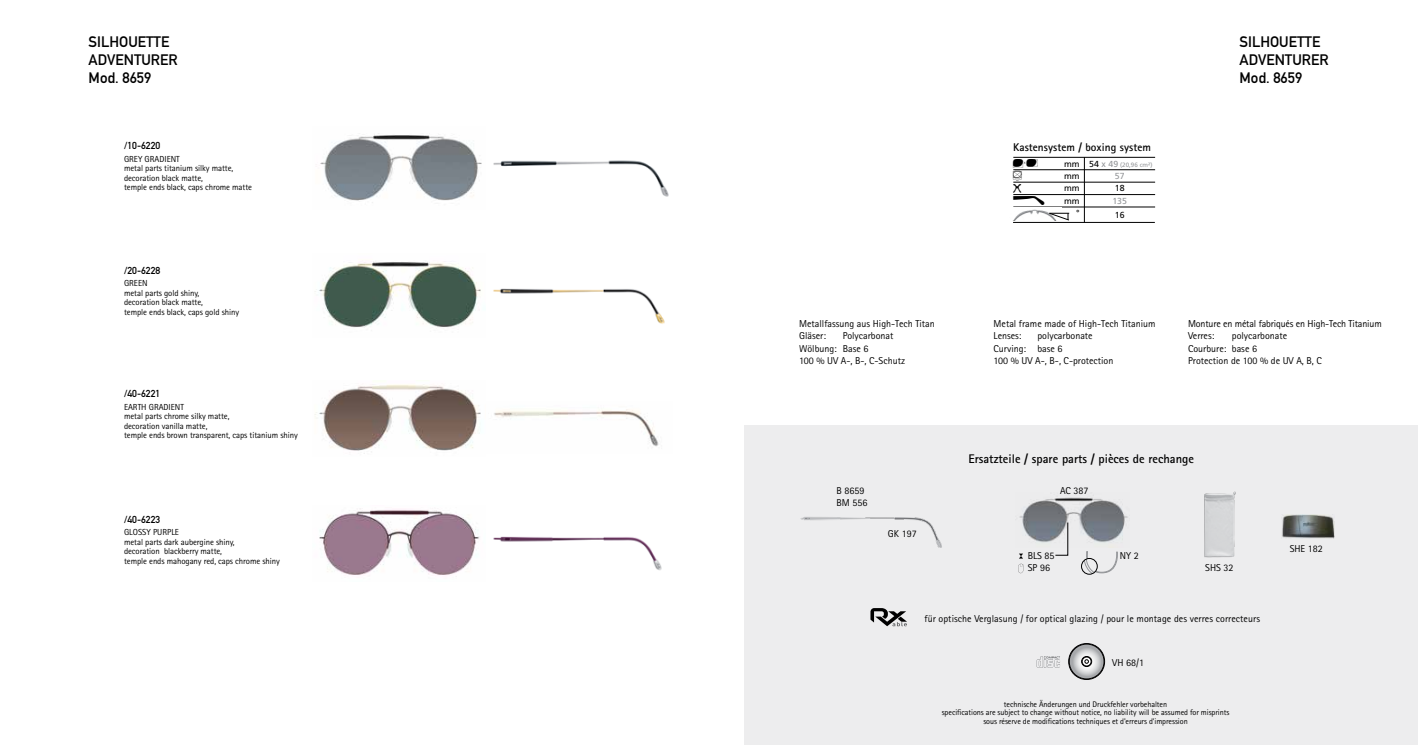
<style>
.page{position:relative;width:1418px;height:745px;background:#fff}
.page>*{position:absolute;margin:0;border:0;box-sizing:border-box;transform-origin:0 0}
.t1{font:15px/18px "DIN Mittelschrift";color:#000}
.t2{font:13.75px "Silhouette Font";color:#000}
.t3{font:700 12.5px "Rotis Sans Serif";color:#000}
.t4{font:700 11.25px "Rotis Sans Serif";letter-spacing:.005em;color:#000}
.t5{font:11.25px/12.4px "Silhouette Font";color:#000}
.t6{font:10px/12.5px "Rotis Sans Serif";color:#000}
.t7{font:10px "DIN Mittelschrift";color:#000}
.t8{font:8.75px/9.4px "Rotis Sans Serif";letter-spacing:-.01em;color:#000}
.t9{font:8.75px "Frutiger";letter-spacing:.005em;color:#000}
.t10{font:8.75px "Frutiger";color:#939598}
.t11{font:8.12px/8.8px "Rotis Sans Serif";letter-spacing:-.01em;color:#000;text-align:center}
.t12{font:6.25px "Frutiger";letter-spacing:.005em;color:#939598}
.s1{font-size:8.75px;color:#000}
.s2{font-size:8.75px}
</style>
<div class="page">
<hr style="left:1013px;top:157px;width:142px;height:1px;background:#000">
<hr style="left:1013px;top:169px;width:142px;height:1px;background:#000">
<hr style="left:1013px;top:182px;width:142px;height:1px;background:#000">
<hr style="left:1013px;top:194px;width:142px;height:1px;background:#000">
<hr style="left:1013px;top:207px;width:142px;height:1px;background:#000">
<hr style="left:1084px;top:157px;width:1px;height:65px;background:#000">
<hr style="left:1013px;top:222px;width:141px;height:1px;background:#000">
<img style="left:1013px;top:207px;width:48px;height:14px">
<svg style="left:1049px;top:213px;width:20px;height:7px"></svg>
<div style="left:744px;top:425px;width:673px;height:319px;background:#ededee"></div>
<img style="left:800px;top:517px;width:142px;height:31px">
<img style="left:493px;top:160px;width:176px;height:37px">
<img style="left:493px;top:288px;width:172px;height:36px">
<img style="left:494px;top:409px;width:165px;height:38px">
<img style="left:493px;top:536px;width:169px;height:35px">
<img style="left:320px;top:133px;width:162px;height:70px">
<img style="left:315px;top:261px;width:166px;height:67px">
<img style="left:314px;top:384px;width:167px;height:70px">
<img style="left:319px;top:508px;width:160px;height:67px">
<svg style="left:870px;top:608px;width:37px;height:18px"></svg>
<svg style="left:1043px;top:656px;width:17px;height:2px"></svg>
<svg style="left:1068px;top:643px;width:36px;height:36px"></svg>
<div style="left:1068px;top:643px;width:36px;height:36px;border:1px solid #000;border-radius:50%"></div>
<svg style="left:1069px;top:643px;width:35px;height:35px"></svg>
<div style="left:1069px;top:643px;width:35px;height:35px;border:1px solid #000;border-radius:50%"></div>
<div style="left:1081px;top:656px;width:10px;height:10px;border:1px solid #000;border-radius:50%"></div>
<div style="left:1082px;top:656px;width:9px;height:9px;border:1px solid #000;border-radius:50%"></div>
<svg style="left:1084px;top:659px;width:4px;height:4px"></svg>
<svg style="left:1081px;top:551px;width:37px;height:23px"></svg>
<div style="left:1081px;top:558px;width:16px;height:16px;border:1px solid #000;border-radius:50%"></div>
<img style="left:1019px;top:497px;width:109px;height:50px">
<img style="left:1282px;top:514px;width:51px;height:24px">
<img style="left:1204px;top:491px;width:32px;height:67px">
<svg style="left:1018px;top:553px;width:6px;height:19px"></svg>
<svg style="left:1054px;top:521px;width:14px;height:34px"></svg>
<h1 class="t1" style="left:89px;top:33px;width:90px">SILHOUETTE<br>ADVENTURER<br>Mod. 8659</h1>
<p class="t7" style="left:124px;top:140px;width:38px">/10-6220</p>
<p class="t8" style="left:124px;top:154px;width:129px">GREY GRADIENT<br>metal parts titanium silky matte, decoration black matte,<br>temple ends black, caps chrome matte</p>
<p class="t7" style="left:124px;top:264px;width:38px">/20-6228</p>
<p class="t8" style="left:124px;top:278px;width:117px">GREEN<br>metal parts gold shiny,<br>decoration black matte,<br>temple ends black, caps gold shiny</p>
<p class="t7" style="left:124px;top:388px;width:38px">/40-6221</p>
<p class="t8" style="left:124px;top:402px;width:175px">EARTH GRADIENT<br>metal parts chrome silky matte,<br>decoration vanilla matte,<br>temple ends brown transparent, caps titanium shiny</p>
<p class="t7" style="left:124px;top:513px;width:38px">/40-6223</p>
<p class="t8" style="left:124px;top:527px;width:157px">GLOSSY PURPLE<br>metal parts dark aubergine shiny,<br>decoration blackberry matte,<br>temple ends mahogany red, caps chrome shiny</p>
<p class="t4" style="left:1013px;top:140px;width:139px">Kastensystem / boxing system</p>
<p class="t5" style="left:1013px;top:158px;width:27px">z</p>
<p class="t12" style="left:1064px;top:161px;width:90px"><span class="s1">mm 54</span> <span class="s2">x 49</span> (20,96 cm²)</p>
<h2 class="t2" style="left:1013px;top:168px;width:11px">t</h2>
<p class="t9" style="left:1064px;top:171px;width:17px">mm</p>
<p class="t10" style="left:1114px;top:171px;width:11px">57</p>
<p class="t5" style="left:1013px;top:183px;width:33px">h b</p>
<p class="t9" style="left:1064px;top:183px;width:17px">mm</p>
<p class="t9" style="left:1114px;top:183px;width:11px">18</p>
<p class="t9" style="left:1064px;top:195px;width:17px">mm</p>
<p class="t10" style="left:1112px;top:195px;width:16px">135</p>
<p class="t9" style="left:1076px;top:208px;width:5px">°</p>
<p class="t9" style="left:1114px;top:210px;width:11px">16</p>
<h1 class="t1" style="left:1239px;top:33px;width:90px">SILHOUETTE<br>ADVENTURER<br>Mod. 8659</h1>
<p class="t6" style="left:799px;top:317px;width:137px">Metallfassung aus High-Tech Titan<br>Gläser:</p>
<p class="t6" style="left:799px;top:329px;width:107px;text-indent:44px">Polycarbonat<br>Wölbung: Base 6<br>100 % UV A-, B-, C-Schutz</p>
<p class="t6" style="left:993px;top:317px;width:163px">Metal frame made of High-Tech Titanium<br>Lenses:</p>
<p class="t6" style="left:993px;top:329px;width:121px;text-indent:44px">polycarbonate<br>Curving: base 6<br>100 % UV A-, B-, C-protection</p>
<p class="t6" style="left:1188px;top:317px;width:195px">Monture en métal fabriqués en High-Tech Titanium<br>Verres:</p>
<p class="t6" style="left:1188px;top:329px;width:135px;text-indent:44px">polycarbonate<br>Courbure: base 6<br>Protection de 100 % de UV A, B, C</p>
<p class="t3" style="left:968px;top:451px;width:227px">Ersatzteile / spare parts / pièces de rechange</p>
<p class="t6" style="left:836px;top:484px;width:32px;line-height:12px">B 8659<br>BM 556</p>
<p class="t6" style="left:1060px;top:484px;width:30px">AC 387</p>
<p class="t6" style="left:888px;top:526px;width:30px">GK 197</p>
<p class="t6" style="left:1027px;top:549px;width:28px">BLS 85</p>
<p class="t6" style="left:1119px;top:549px;width:20px">NY 2</p>
<p class="t6" style="left:1289px;top:542px;width:35px">SHE 182</p>
<p class="t6" style="left:1027px;top:561px;width:24px">SP 96</p>
<p class="t6" style="left:1205px;top:561px;width:30px">SHS 32</p>
<p class="t6" style="left:924px;top:612px;width:337px">für optische Verglasung / for optical glazing / pour le montage des verres correcteurs</p>
<p class="t6" style="left:1112px;top:656px;width:33px">VH 68/1</p>
<p class="t11" style="left:941px;top:699px;width:289px">technische Änderungen und Druckfehler vorbehalten<br>specifications are subject to change without notice, no liability will be assumed for misprints sous réserve de modifications techniques et d'erreurs d'impression</p>
</div>
